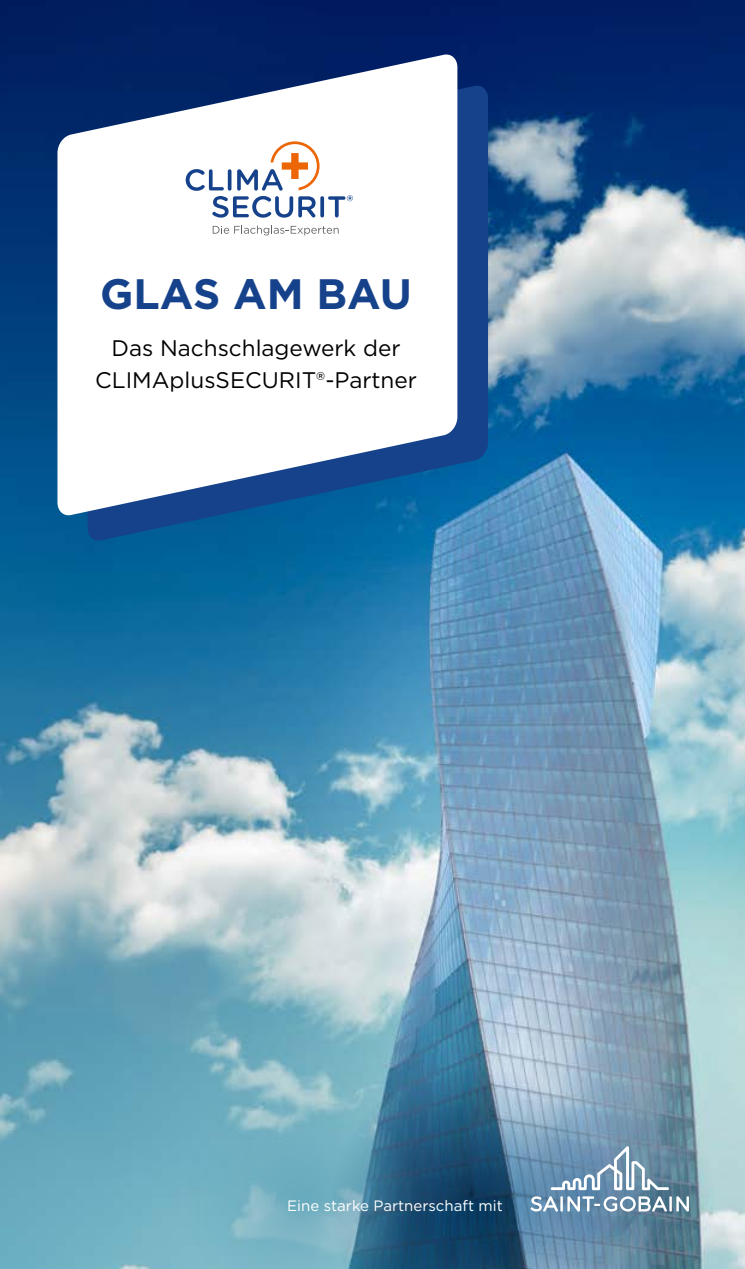
<style>
.page{position:relative;width:745px;height:1269px;background:#fff}
.page>*{position:absolute;margin:0;border:0;box-sizing:border-box;transform-origin:0 0}
.t1{font:700 42.5px "Gotham";color:#16428b}
.t2{font:22.5px/32.5px "Gotham";color:#000;text-align:center}
.t3{font:15px "Gotham";color:#fff}
</style>
<div class="page">
<img style="left:1px;top:0;width:743px;height:1269px">
<svg style="left:615px;top:1084px;width:99px;height:185px;background:#7394a5"></svg>
<svg style="left:185px;top:1084px;width:144px;height:185px;background:#78b3c3"></svg>
<svg style="left:329px;top:1063px;width:286px;height:206px;background:#4f7e9b"></svg>
<svg style="left:530px;top:1196px;width:158px;height:15px"></svg>
<svg style="left:550px;top:1146px;width:118px;height:44px;background:#82a1b9"></svg>
<svg style="left:87px;top:83px;width:400px;height:460px;background:#185998"></svg>
<svg style="left:57px;top:52px;width:400px;height:466px"></svg>
<svg style="left:212px;top:225px;width:126px;height:10px"></svg>
<svg style="left:185px;top:141px;width:134px;height:77px"></svg>
<svg style="left:320px;top:196px;width:4px;height:21px"></svg>
<div style="left:346px;top:195px;width:7px;height:6px;background:#aabad5;border-radius:3px"></div>
<svg style="left:328px;top:195px;width:24px;height:22px"></svg>
<h1 class="t1" style="left:100px;top:266px;width:313px">GLAS AM BAU</h1>
<p class="t2" style="left:95px;top:331px;width:323px">Das Nachschlagewerk der<br>CLIMAplusSECURIT®-Partner</p>
<p class="t3" style="left:287px;top:1195px;width:217px">Eine starke Partnerschaft mit</p>
</div>
